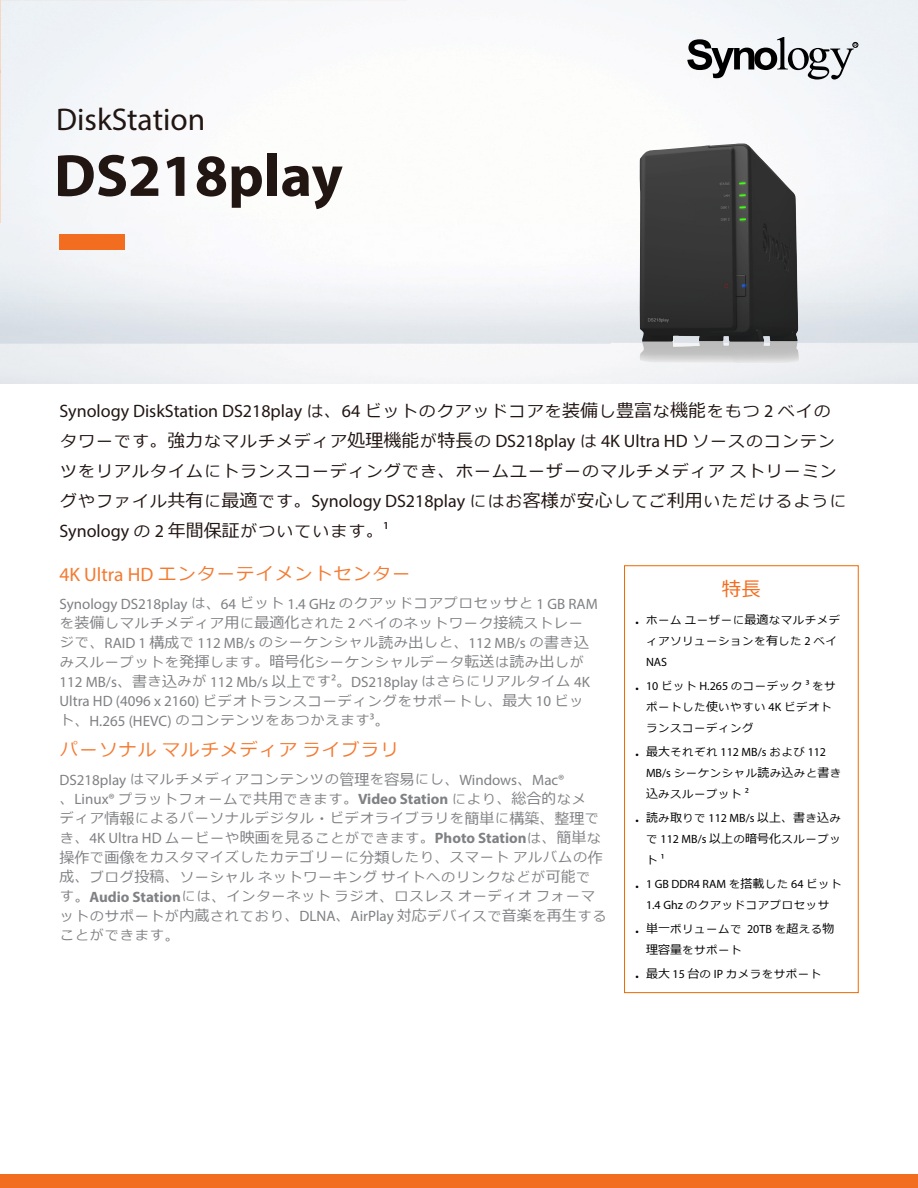
<style>
.page{position:relative;width:918px;height:1188px;background:#fff}
.page>*{position:absolute;margin:0;border:0;box-sizing:border-box;transform-origin:0 0}
.t1{font:700 60px "Myriad Pro";color:#221613}
.t2{font:31.5px "Myriad Pro";color:#221613}
.t3{font:19.5px "Meiryo";color:#f36d20}
.t4{font:18px "Myriad Pro";color:#221613}
.t5{font:17.55px "Meiryo";letter-spacing:.11em;color:#f47a31}
.t6{font:16.2px/30px "Meiryo";letter-spacing:.11em;color:#221613}
.t7{font:15px "Myriad Pro";color:#808184}
.t8{font:13.5px/19.5px "Meiryo";letter-spacing:.11em;color:#808184}
.t9{font:12px "Myriad Pro";color:#000}
.t10{font:10.8px/21px "Meiryo";letter-spacing:.11em;color:#000}
.s1{font-family:"Meiryo";font-size:16.2px}
.s2{font-family:"Meiryo"}
.s3{font-size:18px}
.s4{font-family:"Myriad Pro";font-size:18px}
.s5{font-family:"Myriad Pro";font-size:19.5px}
.s6{font-family:"Meiryo";font-size:13.5px}
.s7{font-size:15px}
.s8{font-family:"Myriad Pro";font-size:15px}
.s9{font-family:"Myriad Pro";font-weight:700;font-size:15px}
.s10{font-family:"Myriad Pro";font-size:12px}
.s11{font-size:12px}
.s12{font-family:"Meiryo";font-size:10.8px}
</style>
<div class="page">
<div style="left:0;top:1174px;width:918px;height:14px;background:#f36d20"></div>
<svg style="left:687px;top:37px;width:171px;height:43px"></svg>
<div style="left:59px;top:234px;width:66px;height:16px;background:#f36d20"></div>
<div style="left:624px;top:566px;width:234px;height:427px;border:1px solid #ec6900"></div>
<img style="left:632px;top:144px;width:167px;height:219px">
<h2 class="t2" style="left:56px;top:100px;width:151px">DiskStation</h2>
<h1 class="t1" style="left:54px;top:137px;width:290px">DS218play</h1>
<h3 class="t4" style="left:60px;top:400px;width:772px">Synology DiskStation DS218play <span class="s1">は</span><span class="s2">、</span>64 <span class="s1">ビットのクアッドコアを</span><span class="s2">装備</span><span class="s1">し</span><span class="s2">豊富</span><span class="s1">な</span><span class="s2">機能</span><span class="s1">をもつ</span> 2 <span class="s1">ベイの</span></h3>
<p class="t6" style="left:60px;top:427px;width:787px">タワーです<span class="s3">。強力</span>なマルチメディア<span class="s3">処理機能</span>が<span class="s3">特長</span>の <span class="s4">DS218play</span> は <span class="s4">4K Ultra HD</span> ソースのコンテンツをリアルタイムにトランスコーディングでき<span class="s3">、</span>ホームユーザーのマルチメディアストリーミングやファイル<span class="s3">共有</span>に<span class="s3">最適</span>です<span class="s3">。</span><span class="s4">Synology DS218play</span> にはお<span class="s3">客様</span>が<span class="s3">安心</span>してご<span class="s3">利用</span>いただけるように</p>
<h3 class="t4" style="left:60px;top:520px;width:330px">Synology <span class="s1">の</span> 2 <span class="s2">年間保証</span><span class="s1">がついています</span><span class="s2">。</span>1</h3>
<p class="t5" style="left:60px;top:562px;width:352px"><span class="s5">4K Ultra HD</span> エンターテイメントセンター</p>
<p class="t7" style="left:60px;top:595px;width:540px">Synology DS218play <span class="s6">は</span><span class="s2">、</span>64 <span class="s6">ビット</span> 1.4 GHz <span class="s6">のクアッドコアプロセッサと</span> 1 GB RAM</p>
<p class="t8" style="left:60px;top:614px;width:524px">を<span class="s7">装備</span>しマルチメディア<span class="s7">用</span>に<span class="s7">最適化</span>された <span class="s8">2</span> ベイのネットワーク<span class="s7">接続</span>ストレー</p>
<p class="t7" style="left:60px;top:634px;width:530px"><span class="s6">ジで</span><span class="s2">、</span>RAID 1 <span class="s2">構成</span><span class="s6">で</span> 112 MB/s <span class="s6">のシーケンシャル</span><span class="s2">読</span><span class="s6">み</span><span class="s2">出</span><span class="s6">しと</span><span class="s2">、</span>112 MB/s <span class="s6">の</span><span class="s2">書</span><span class="s6">き</span><span class="s2">込</span></p>
<p class="t8" style="left:60px;top:653px;width:525px">みスループットを<span class="s7">発揮</span>します<span class="s7">。暗号化</span>シーケンシャルデータ<span class="s7">転送</span>は<span class="s7">読</span>み<span class="s7">出</span>しが</p>
<p class="t7" style="left:60px;top:673px;width:532px">112 MB/s<span class="s2">、書</span><span class="s6">き</span><span class="s2">込</span><span class="s6">みが</span> 112 Mb/s <span class="s2">以上</span><span class="s6">です</span>2<span class="s2">。</span>DS218play <span class="s6">はさらにリアルタイム</span> 4K</p>
<p class="t8" style="left:60px;top:692px;width:525px"><span class="s8">Ultra HD (4096 x 2160)</span> ビデオトランスコーディングをサポートし<span class="s7">、最大</span> <span class="s8">10</span> ビット<span class="s7">、</span><span class="s8">H.265 (HEVC)</span> のコンテンツをあつかえます<span class="s8">3</span><span class="s7">。</span></p>
<p class="t5" style="left:60px;top:738px;width:339px">パーソナルマルチメディアライブラリ</p>
<p class="t7" style="left:60px;top:771px;width:507px">DS218play <span class="s6">はマルチメディアコンテンツの</span><span class="s2">管理</span><span class="s6">を</span><span class="s2">容易</span><span class="s6">にし</span><span class="s2">、</span>Windows<span class="s2">、</span>Mac®</p>
<p class="t8" style="left:60px;top:790px;width:548px"><span class="s7">、</span><span class="s8">Linux®</span> プラットフォームで<span class="s7">共用</span>できます<span class="s7">。</span><span class="s9">Video Station</span> により<span class="s7">、総合的</span>なメ<br>ディア<span class="s7">情報</span>によるパーソナルデジタル<span class="s7">・</span>ビデオライブラリを<span class="s7">簡単</span>に<span class="s7">構築、整理</span>でき<span class="s7">、</span><span class="s8">4K Ultra HD</span> ムービーや<span class="s7">映画</span>を<span class="s7">見</span>ることができます<span class="s7">。</span><span class="s9">Photo Station</span>は<span class="s7">、簡単</span>な<span class="s7">操作</span>で<span class="s7">画像</span>をカスタマイズしたカテゴリーに<span class="s7">分類</span>したり<span class="s7">、</span>スマートアルバムの<span class="s7">作成、</span>ブログ<span class="s7">投稿、</span>ソーシャルネットワーキングサイトへのリンクなどが<span class="s7">可能</span>です<span class="s7">。</span><span class="s9">Audio Station</span>には<span class="s7">、</span>インターネットラジオ<span class="s7">、</span>ロスレスオーディオフォーマットのサポートが<span class="s7">内蔵</span>されており<span class="s7">、</span><span class="s8">DLNA</span><span class="s7">、</span><span class="s8">AirPlay</span> <span class="s7">対応</span>デバイスで<span class="s7">音楽</span>を<span class="s7">再生</span>することができます<span class="s7">。</span></p>
<h3 class="t3" style="left:722px;top:576px;width:40px">特長</h3>
<p class="t10" style="left:647px;top:610px;width:195px;text-indent:-11px"><span class="s10">•</span> ホームユーザーに<span class="s11">最適</span>なマルチメディアソリューションを<span class="s11">有</span>した <span class="s10">2</span> ベイ</p>
<p class="t9" style="left:646px;top:655px;width:23px">NAS</p>
<p class="t10" style="left:647px;top:676px;width:190px;text-indent:-11px"><span class="s10">• 10</span> ビット <span class="s10">H.265</span> のコーデック <span class="s10">3</span> をサポートした<span class="s11">使</span>いやすい <span class="s10">4K</span> ビデオトランスコーディング</p>
<p class="t9" style="left:635px;top:745px;width:192px">• <span class="s2">最大</span><span class="s12">それぞれ</span> 112 MB/s <span class="s12">および</span> 112</p>
<p class="t10" style="left:646px;top:763px;width:196px"><span class="s10">MB/s</span> シーケンシャル<span class="s11">読</span>み<span class="s11">込</span>みと<span class="s11">書</span>き<span class="s11">込</span>みスループット <span class="s10">2</span></p>
<p class="t9" style="left:635px;top:811px;width:207px">• <span class="s2">読</span><span class="s12">み</span><span class="s2">取</span><span class="s12">りで</span> 112 MB/s <span class="s2">以上、書</span><span class="s12">き</span><span class="s2">込</span><span class="s12">み</span></p>
<p class="t10" style="left:647px;top:829px;width:195px">で <span class="s10">112 MB/s</span> <span class="s11">以上</span>の<span class="s11">暗号化</span>スループット <span class="s10">1</span></p>
<p class="t9" style="left:635px;top:877px;width:208px">• 1 GB DDR4 RAM <span class="s12">を</span><span class="s2">搭載</span><span class="s12">した</span> 64 <span class="s12">ビット</span></p>
<p class="t10" style="left:646px;top:895px;width:184px"><span class="s10">1.4 Ghz</span> のクアッドコアプロセッサ</p>
<p class="t10" style="left:646px;top:919px;width:190px;text-indent:-11px"><span class="s10">•</span> <span class="s11">単一</span>ボリュームで <span class="s10">20TB</span> を<span class="s11">超</span>える<span class="s11">物理容量</span>をサポート</p>
<p class="t10" style="left:635px;top:964px;width:187px"><span class="s10">•</span> <span class="s11">最大</span> <span class="s10">15</span> <span class="s11">台</span>の <span class="s10">IP</span> カメラをサポート</p>
</div>
